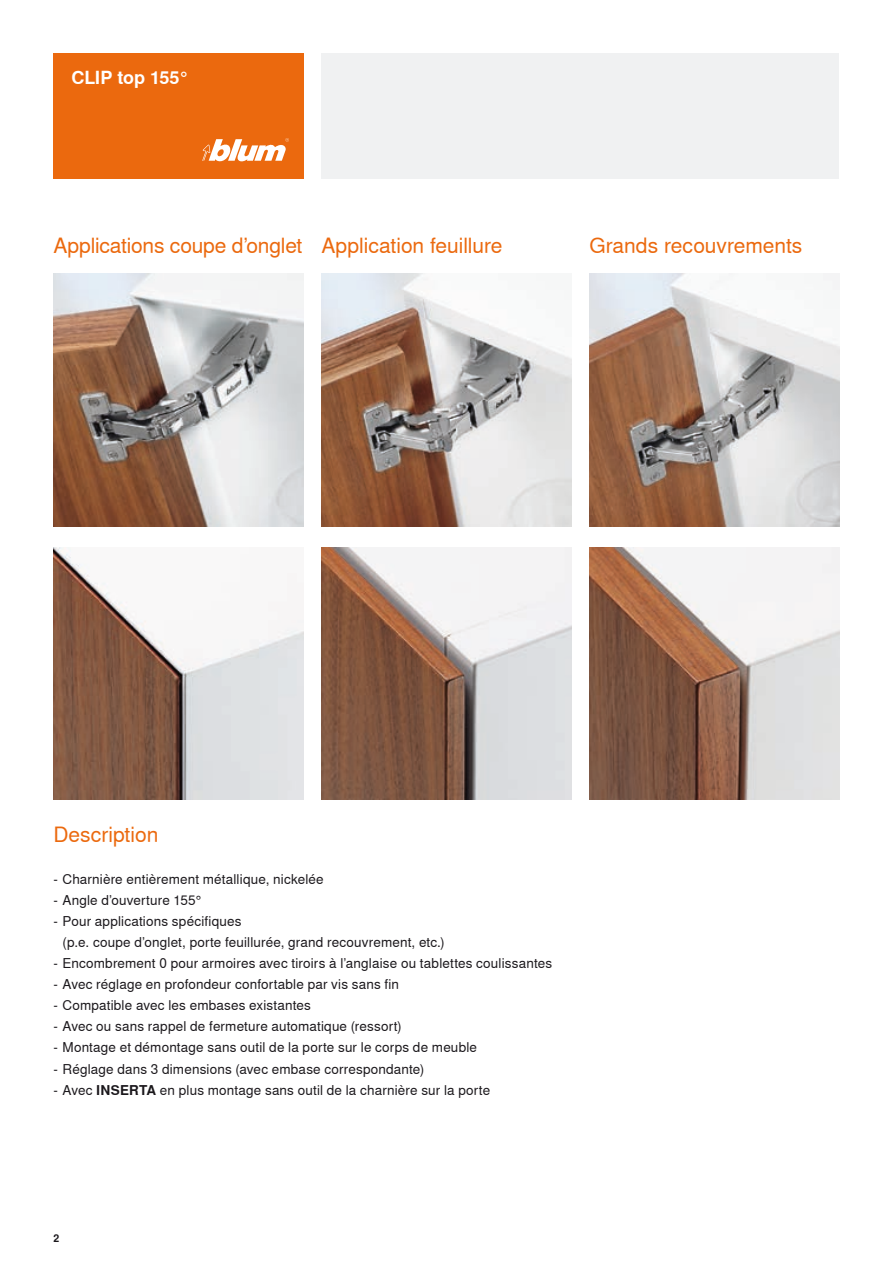
<style>
.page{position:relative;width:893px;height:1263px;background:#fff}
.page>*{position:absolute;margin:0;border:0;box-sizing:border-box;transform-origin:0 0}
.t1{font:21px "Nimbus Sans Global";letter-spacing:-.005em;color:#eb690e}
.t2{font:700 18px "Nimbus Sans Global";color:#fff}
.t3{font:13.5px/21px "Nimbus Sans Global";letter-spacing:.01em;color:#1b181c}
.t4{font:700 10.5px "Nimbus Sans Global";color:#1b181c}
.s1{font-weight:700}
</style>
<div class="page">
<img style="left:54px;top:274px;width:250px;height:252px">
<img style="left:54px;top:547px;width:250px;height:253px">
<img style="left:321px;top:274px;width:250px;height:252px">
<img style="left:321px;top:547px;width:250px;height:253px">
<img style="left:589px;top:274px;width:250px;height:252px">
<img style="left:589px;top:547px;width:250px;height:253px">
<div style="left:321px;top:54px;width:518px;height:125px;background:#f0f1f2"></div>
<div style="left:54px;top:54px;width:250px;height:125px;background:#eb690e"></div>
<svg style="left:202px;top:138px;width:87px;height:23px"></svg>
<h2 class="t2" style="left:71px;top:64px;width:119px">CLIP top 155°</h2>
<h1 class="t1" style="left:54px;top:229px;width:450px">Applications coupe d’onglet Application feuillure</h1>
<h1 class="t1" style="left:589px;top:229px;width:215px">Grands recouvrements</h1>
<h1 class="t1" style="left:54px;top:819px;width:106px">Description</h1>
<p class="t3" style="left:54px;top:868px;width:272px">- Charnière entièrement métallique, nickelée</p>
<p class="t3" style="left:54px;top:889px;width:151px">- Angle d’ouverture 155°</p>
<p class="t3" style="left:63px;top:910px;width:384px;text-indent:-9px">- Pour applications spécifiques<br>(p.e. coupe d’onglet, porte feuillurée, grand recouvrement, etc.)</p>
<p class="t3" style="left:54px;top:952px;width:500px">- Encombrement 0 pour armoires avec tiroirs à l’anglaise ou tablettes coulissantes</p>
<p class="t3" style="left:54px;top:973px;width:347px">- Avec réglage en profondeur confortable par vis sans fin</p>
<p class="t3" style="left:54px;top:994px;width:259px">- Compatible avec les embases existantes</p>
<p class="t3" style="left:54px;top:1015px;width:350px">- Avec ou sans rappel de fermeture automatique (ressort)</p>
<p class="t3" style="left:54px;top:1036px;width:425px">- Montage et démontage sans outil de la porte sur le corps de meuble</p>
<p class="t3" style="left:54px;top:1057px;width:372px">- Réglage dans 3 dimensions (avec embase correspondante)</p>
<p class="t3" style="left:54px;top:1079px;width:438px">- Avec <span class="s1">INSERTA</span> en plus montage sans outil de la charnière sur la porte</p>
<p class="t4" style="left:54px;top:1230px;width:7px">2</p>
</div>
